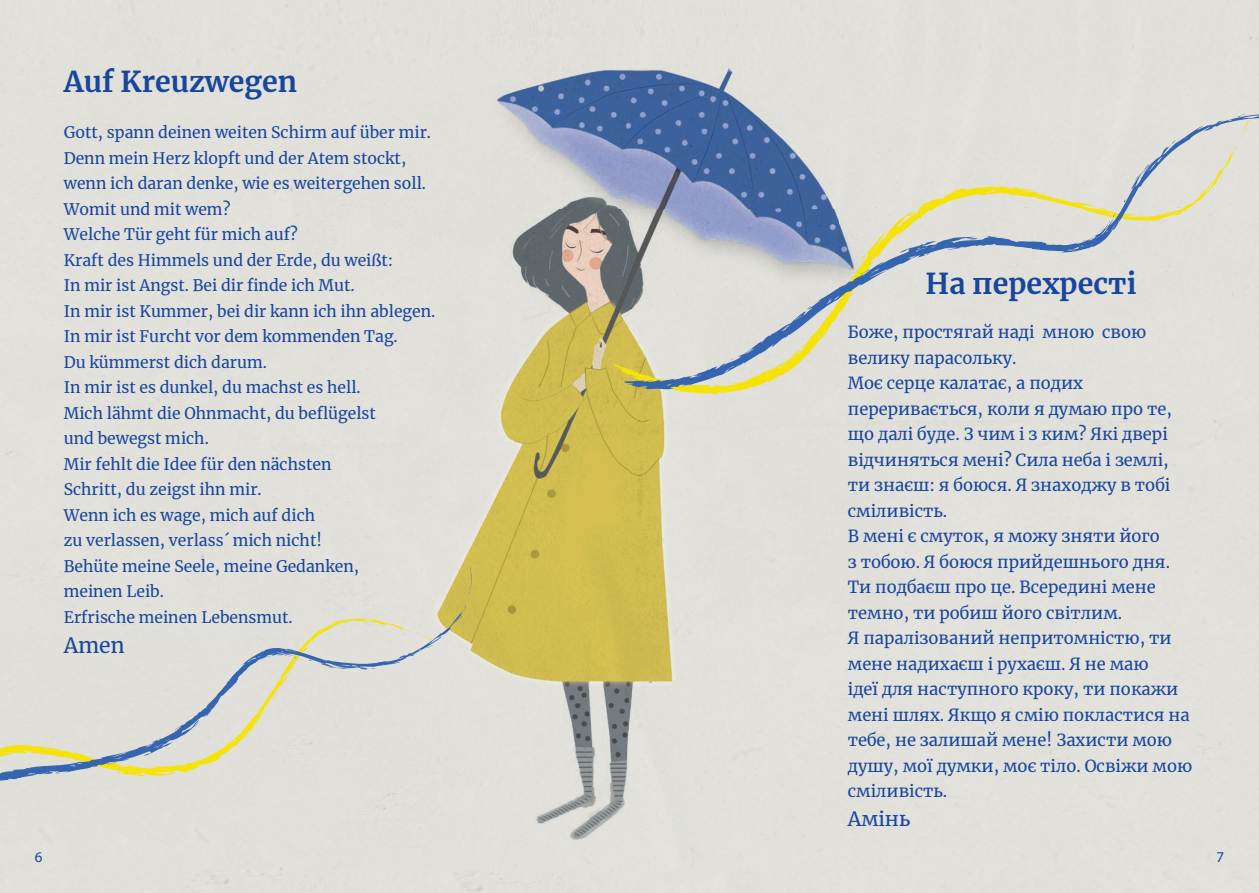
<style>
.page{position:relative;width:1259px;height:893px;background:#fff}
.page>*{position:absolute;margin:0;border:0;box-sizing:border-box;transform-origin:0 0}
.t1{font:700 28.5px "Merriweather";color:#18469d}
.t2{font:21px "Merriweather";color:#18469d}
.t3{font:19.5px "Merriweather";color:#18469d}
.t4{font:16.5px/25.5px "Merriweather";color:#18469d}
.t5{font:15.75px/25.5px "Merriweather";color:#18469d}
.t6{font:15px "Myriad Pro";color:#18469d}
</style>
<div class="page">
<img style="left:0;top:0;width:1259px;height:893px">
<div style="left:0;top:832px;width:409px;height:17px;background:#e1e0d9"></div>
<svg style="left:468px;top:565px;width:3px;height:31px"></svg>
<div style="left:0;top:604px;width:466px;height:228px;background:#e0dfd9"></div>
<svg style="left:452px;top:612px;width:11px;height:14px"></svg>
<svg style="left:389px;top:625px;width:44px;height:31px"></svg>
<svg style="left:326px;top:666px;width:7px;height:2px"></svg>
<svg style="left:309px;top:657px;width:7px;height:4px"></svg>
<svg style="left:108px;top:762px;width:8px;height:3px"></svg>
<svg style="left:612px;top:146px;width:624px;height:248px;background:#bab89e"></svg>
<svg style="left:624px;top:114px;width:635px;height:275px;background:#c9cdcc"></svg>
<svg style="left:1236px;top:114px;width:13px;height:25px"></svg>
<svg style="left:1215px;top:120px;width:12px;height:4px"></svg>
<svg style="left:1134px;top:175px;width:5px;height:7px"></svg>
<svg style="left:1123px;top:198px;width:9px;height:4px"></svg>
<svg style="left:1098px;top:227px;width:5px;height:6px"></svg>
<svg style="left:1080px;top:240px;width:6px;height:2px"></svg>
<svg style="left:860px;top:269px;width:10px;height:5px"></svg>
<svg style="left:728px;top:358px;width:7px;height:4px"></svg>
<h1 class="t1" style="left:64px;top:62px;width:235px">Auf Kreuzwegen</h1>
<p class="t5" style="left:64px;top:119px;width:373px">Gott, spann deinen weiten Schirm auf über mir.<br>Denn mein Herz klopft und der Atem stockt, wenn ich daran denke, wie es weitergehen soll.<br>Womit und mit wem?<br>Welche Tür geht für mich auf?<br>Kraft des Himmels und der Erde, du weißt:<br>In mir ist Angst. Bei dir finde ich Mut.<br>In mir ist Kummer, bei dir kann ich ihn ablegen.<br>In mir ist Furcht vor dem kommenden Tag.<br>Du kümmerst dich darum.<br>In mir ist es dunkel, du machst es hell.<br>Mich lähmt die Ohnmacht, du beflügelst<br>und bewegst mich.<br>Mir fehlt die Idee für den nächsten<br>Schritt, du zeigst ihn mir.<br>Wenn ich es wage, mich auf dich<br>zu verlassen, verlass´ mich nicht!<br>Behüte meine Seele, meine Gedanken,<br>meinen Leib.<br>Erfrische meinen Lebensmut.</p>
<h2 class="t2" style="left:64px;top:631px;width:62px">Amen</h2>
<p class="t6" style="left:35px;top:847px;width:9px">6</p>
<h1 class="t1" style="left:925px;top:264px;width:212px">На перехресті</h1>
<p class="t4" style="left:848px;top:319px;width:346px">Боже, простягай наді мною свою велику парасольку.<br>Моє серце калатає, а подих переривається, коли я думаю про те, щo далі буде. З чим і з ким? Які двері відчиняться мені? Сила неба і землі, ти знаєш: я боюся. Я знаходжу в тобі сміливість.<br>В мені є смуток, я можу зняти його<br>з тобою. Я боюся прийдешнього дня.<br>Ти подбаєш про це. Всередині мене темно, ти робиш його світлим.<br>Я паралізований непритомністю, ти мене надихаєш і рухаєш. Я не маю<br>ідеї для наступного кроку, ти покажи мені шлях. Якщо я смію покластися на тебе, не залишай мене! Захисти мою душу, мої думки, моє тіло. Освіжи мою сміливість.</p>
<p class="t3" style="left:848px;top:805px;width:64px">Амінь</p>
<p class="t6" style="left:1216px;top:847px;width:9px">7</p>
</div>
